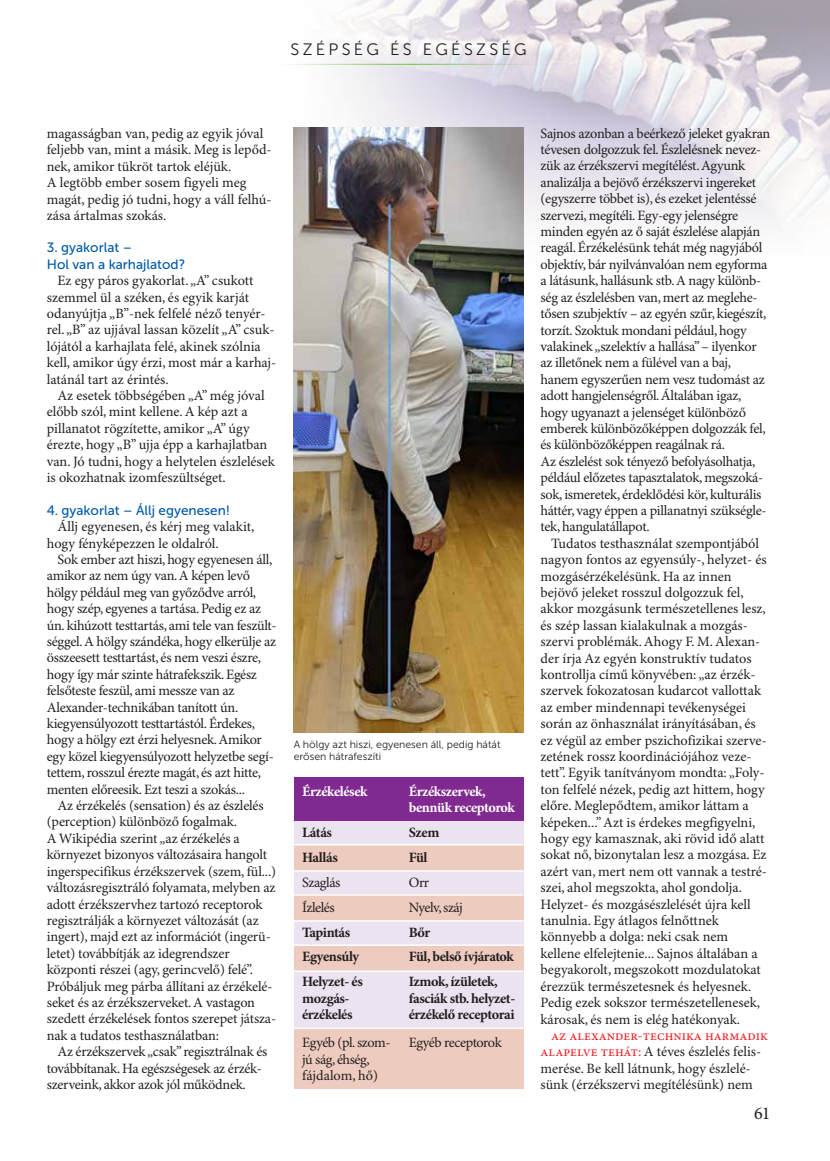
<style>
.page{position:relative;width:830px;height:1161px;background:#fff}
.page>*{position:absolute;margin:0;border:0;box-sizing:border-box;transform-origin:0 0}
.t1{font:18px "Minion Pro";color:#231f20}
.t2{font:16.5px "Museo Sans 300";letter-spacing:.2em;color:#231f20}
.t3{font:14.25px/16.4px "Minion Pro";letter-spacing:-.01em;color:#231f20}
.t4{font:700 14.25px "Minion Pro";letter-spacing:-.03em;color:#231f20}
.t5{font:700 14.25px/16.4px "Minion Pro";letter-spacing:-.03em;color:#fff}
.t6{font:13.5px/16.4px "Museo Sans 500";color:#015aaa}
.t7{font:10.5px/12px "Museo Sans 300";color:#231f20}
.s1{color:#ee1d23}
</style>
<div class="page">
<img style="left:295px;top:0;width:534px;height:264px">
<hr style="left:279px;top:64px;width:259px;height:1px;background:#71bf44">
<img style="left:293px;top:128px;width:230px;height:604px">
<div style="left:293px;top:777px;width:230px;height:311px;background:#ece3f0"></div>
<div style="left:293px;top:845px;width:230px;height:26px;background:#eecbbf"></div>
<div style="left:293px;top:895px;width:230px;height:26px;background:#eecbbf"></div>
<div style="left:293px;top:945px;width:230px;height:26px;background:#eecbbf"></div>
<div style="left:293px;top:1028px;width:230px;height:61px;background:#eecbbf"></div>
<div style="left:293px;top:777px;width:230px;height:44px;background:#802990"></div>
<hr style="left:293px;top:844px;width:230px;height:1px;background:#fff">
<hr style="left:293px;top:870px;width:230px;height:2px;background:#fff">
<hr style="left:293px;top:894px;width:230px;height:2px;background:#fff">
<hr style="left:293px;top:920px;width:230px;height:2px;background:#fff">
<hr style="left:293px;top:944px;width:230px;height:2px;background:#fff">
<hr style="left:293px;top:970px;width:230px;height:2px;background:#fff">
<hr style="left:293px;top:1027px;width:230px;height:2px;background:#fff">
<p class="t2" style="left:290px;top:40px;width:237px">SZÉPSÉG ÉS EGÉSZSÉG</p>
<p class="t3" style="left:47px;top:126px;width:226px">magasságban van, pedig az egyik jóval feljebb van, mint a másik. Meg is lepőd&shy;nek, amikor tükröt tartok eléjük.<br>A legtöbb ember sosem figyeli meg magát, pedig jó tudni, hogy a váll felhú&shy;zása ártalmas szokás.</p>
<p class="t6" style="left:47px;top:240px;width:140px">3. gyakorlat –<br>Hol van a karhajlatod?</p>
<p class="t3" style="left:47px;top:273px;width:231px;text-indent:11px">Ez egy páros gyakorlat. „A” csukott szemmel ül a széken, és egyik karját odanyújtja „B”-nek felfelé néző tenyér&shy;rel. „B” az ujjával lassan közelít „A” csuk&shy;lójától a karhajlata felé, akinek szólnia kell, amikor úgy érzi, most már a karhaj&shy;latánál tart az érintés.</p>
<p class="t3" style="left:47px;top:388px;width:230px;text-indent:11px">Az esetek többségében „A” még jóval előbb szól, mint kellene. A kép azt a pillanatot rögzítette, amikor „A” úgy érezte, hogy „B” ujja épp a karhajlatban van. Jó tudni, hogy a helytelen észlelések is okozhatnak izomfeszültséget.</p>
<p class="t6" style="left:47px;top:502px;width:185px">4. gyakorlat – Állj egyenesen!</p>
<p class="t3" style="left:47px;top:519px;width:209px;text-indent:11px">Állj egyenesen, és kérj meg valakit, hogy fényképezzen le oldalról.</p>
<p class="t3" style="left:47px;top:552px;width:231px;text-indent:11px">Sok ember azt hiszi, hogy egyenesen áll, amikor az nem úgy van. A képen levő hölgy például meg van győződve arról, hogy szép, egyenes a tartása. Pedig ez az ún. kihúzott testtartás, ami tele van feszült&shy;séggel. A hölgy szándéka, hogy elkerülje az összeesett testtartást, és nem veszi észre, hogy így már szinte hátrafekszik. Egész felsőteste feszül, ami messze van az Alexander-technikában tanított ún. kiegyensúlyozott testtartástól. Érdekes, hogy a hölgy ezt érzi helyesnek. Amikor egy közel kiegyensúlyozott helyzetbe segí&shy;tettem, rosszul érezte magát, és azt hitte, menten előreesik. Ezt teszi a szokás...</p>
<p class="t3" style="left:47px;top:798px;width:231px;text-indent:11px">Az érzékelés (sensation) és az észlelés (perception) különböző fogalmak.<br>A Wikipédia szerint „az érzékelés a környezet bizonyos változásaira hangolt ingerspecifikus érzékszervek (szem, fül...) változásregisztráló folyamata, melyben az adott érzékszervhez tartozó receptorok regisztrálják a környezet változását (az ingert), majd ezt az információt (ingerü&shy;letet) továbbítják az idegrendszer központi részei (agy, gerincvelő) felé”.<br>Próbáljuk meg párba állítani az érzékelé&shy;seket és az érzékszerveket. A vastagon szedett érzékelések fontos szerepet játsza&shy;nak a tudatos testhasználatban:</p>
<p class="t3" style="left:47px;top:1044px;width:222px;text-indent:11px">Az érzékszervek „csak” regisztrálnak és továbbítanak. Ha egészségesek az érzék&shy;szerveink, akkor azok jól működnek.</p>
<p class="t7" style="left:293px;top:739px;width:208px">A hölgy azt hiszi, egyenesen áll, pedig hátát erősen hátrafeszíti</p>
<p class="t5" style="left:302px;top:784px;width:67px">Érzékelések</p>
<p class="t5" style="left:408px;top:784px;width:107px">Érzékszervek, bennük receptorok</p>
<p class="t4" style="left:302px;top:824px;width:31px">Látás</p>
<p class="t4" style="left:408px;top:824px;width:32px">Szem</p>
<p class="t4" style="left:302px;top:849px;width:37px">Hallás</p>
<p class="t4" style="left:408px;top:849px;width:20px">Fül</p>
<p class="t3" style="left:302px;top:875px;width:40px">Szaglás</p>
<p class="t3" style="left:408px;top:875px;width:22px">Orr</p>
<p class="t3" style="left:302px;top:899px;width:34px">Ízlelés</p>
<p class="t3" style="left:408px;top:899px;width:56px">Nyelv, száj</p>
<p class="t4" style="left:302px;top:923px;width:50px">Tapintás</p>
<p class="t4" style="left:408px;top:923px;width:23px">Bőr</p>
<p class="t4" style="left:302px;top:948px;width:58px">Egyensúly</p>
<p class="t4" style="left:408px;top:948px;width:106px">Fül, belső ívjáratok</p>
<p class="t4" style="left:302px;top:973px;width:62px">Helyzet- és</p>
<p class="t4" style="left:408px;top:973px;width:90px">Izmok, ízületek,</p>
<p class="t4" style="left:302px;top:989px;width:49px">mozgás-</p>
<p class="t4" style="left:408px;top:989px;width:108px">fasciák stb. helyzet-</p>
<p class="t4" style="left:302px;top:1006px;width:52px">érzékelés</p>
<p class="t4" style="left:408px;top:1006px;width:107px">érzékelő receptorai</p>
<p class="t3" style="left:302px;top:1035px;width:90px">Egyéb (pl. szom-</p>
<p class="t3" style="left:408px;top:1035px;width:95px">Egyéb receptorok</p>
<p class="t3" style="left:302px;top:1051px;width:77px">jú ság, éhség, fájdalom, hő)</p>
<p class="t3" style="left:540px;top:125px;width:231px">Sajnos azonban a beérkező jeleket gyakran tévesen dolgozzuk fel. Észlelésnek nevez&shy;zük az érzékszervi megítélést. Agyunk analizálja a bejövő érzékszervi ingereket (egyszerre többet is), és ezeket jelentéssé szervezi, megítéli. Egy-egy jelenségre minden egyén az ő saját észlelése alapján reagál. Érzékelésünk tehát még nagyjából objektív, bár nyilvánvalóan nem egyforma a látásunk, hallásunk stb. A nagy különb&shy;ség az észlelésben van, mert az meglehe&shy;tősen szubjektív – az egyén szűr, kiegészít, torzít. Szoktuk mondani például, hogy valakinek „szelektív a hallása” – ilyenkor az illetőnek nem a fülével van a baj, hanem egyszerűen nem vesz tudomást az adott hangjelenségről. Általában igaz, hogy ugyanazt a jelenséget különböző emberek különbözőképpen dolgozzák fel, és különbözőképpen reagálnak rá.<br>Az észlelést sok tényező befolyásolhatja, például előzetes tapasztalatok, megszoká&shy;sok, ismeretek, érdeklődési kör, kulturális háttér, vagy éppen a pillanatnyi szükségle&shy;tek, hangulatállapot.</p>
<p class="t3" style="left:540px;top:536px;width:228px;text-indent:11px">Tudatos testhasználat szempontjából nagyon fontos az egyensúly-, helyzet- és mozgásérzékelésünk. Ha az innen bejövő jeleket rosszul dolgozzuk fel, akkor mozgásunk természetellenes lesz, és szép lassan kialakulnak a mozgás&shy;szervi problémák. Ahogy F. M. Alexan&shy;der írja Az egyén konstruktív tudatos kontrollja című könyvében: „az érzék&shy;szervek fokozatosan kudarcot vallottak az ember mindennapi tevékenységei során az önhasználat irányításában, és ez végül az ember pszichofizikai szerve&shy;zetének rossz koordinációjához veze&shy;tett”. Egyik tanítványom mondta: „Foly&shy;ton felfelé nézek, pedig azt hittem, hogy előre. Meglepődtem, amikor láttam a képeken...” Azt is érdekes megfigyelni, hogy egy kamasznak, aki rövid idő alatt sokat nő, bizonytalan lesz a mozgása. Ez azért van, mert nem ott vannak a testré&shy;szei, ahol megszokta, ahol gondolja.<br>Helyzet- és mozgásészlelését újra kell tanulnia. Egy átlagos felnőttnek könnyebb a dolga: neki csak nem kellene elfelejtenie... Sajnos általában a begyakorolt, megszokott mozdulatokat érezzük természetesnek és helyesnek.<br>Pedig ezek sokszor természetellenesek, károsak, és nem is elég hatékonyak.</p>
<p class="t3" style="left:540px;top:1028px;width:229px;text-indent:11px"><span class="s1">az alexander-technika harmadik alapelve tehát:</span> A téves észlelés felis&shy;merése. Be kell látnunk, hogy észlelé&shy;sünk (érzékszervi megítélésünk) nem</p>
<p class="t1" style="left:753px;top:1102px;width:18px">61</p>
</div>
